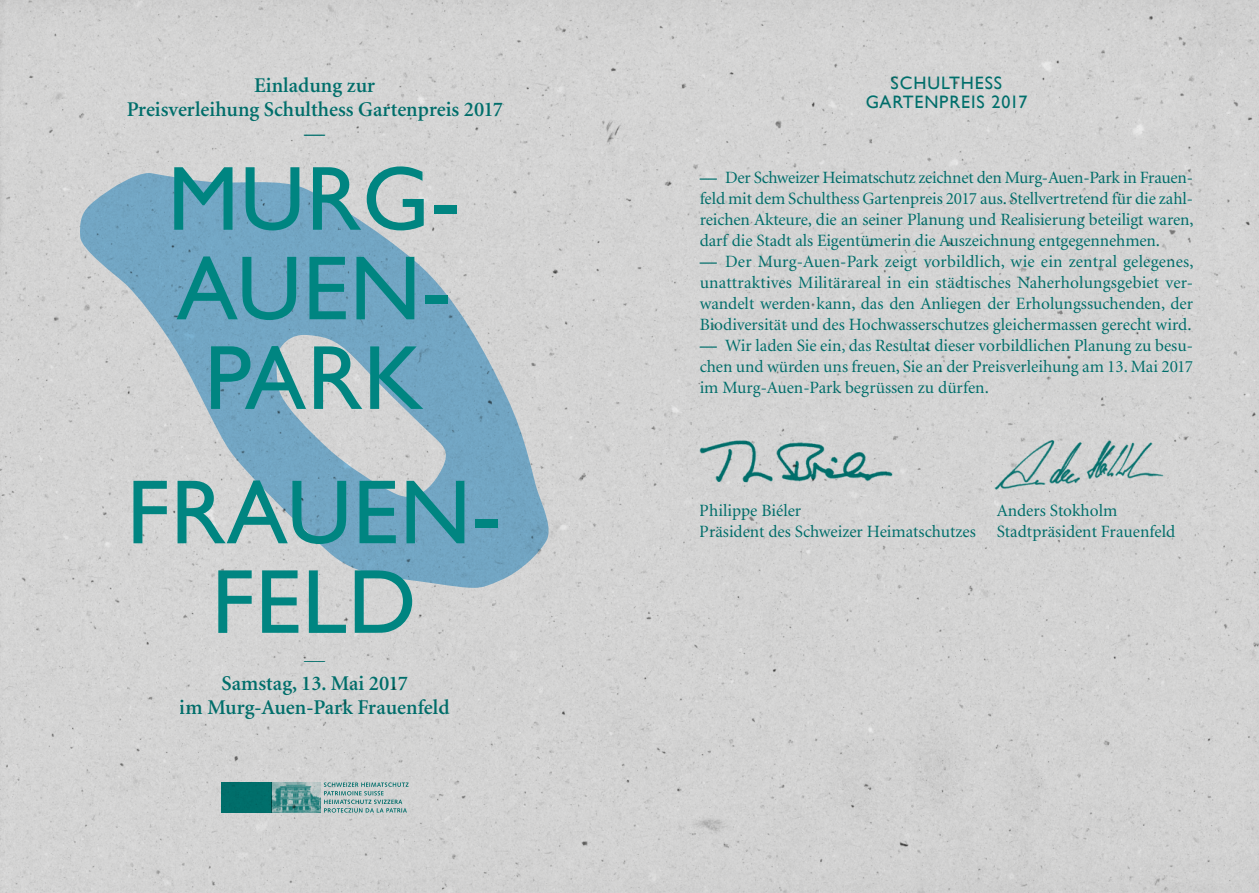
<style>
.page{position:relative;width:1259px;height:893px;background:#d3d3d3}
.page>*{position:absolute;margin:0;border:0;box-sizing:border-box;transform-origin:0 0}
.t1{font:91.65px/89.6px "Gill Sans";letter-spacing:.01em;color:#008581;text-align:center}
.t2{font:600 21px/24px "Minion";color:#008581;text-align:center}
.t3{font:18px/19.5px "Gill Sans";letter-spacing:.05em;color:#008581;text-align:center}
.t4{font:17.25px/21px "Minion";color:#008581;text-align:justify}
.s1{font-weight:700}
</style>
<div class="page">
<svg style="left:324px;top:782px;width:84px;height:31px;background:#a8bebd"></svg>
<img style="left:271px;top:782px;width:49px;height:31px">
<div style="left:221px;top:782px;width:50px;height:31px;background:#006e6a"></div>
<svg style="left:79px;top:173px;width:471px;height:415px;background:#a2bcca"></svg>
<img style="left:689px;top:437px;width:213px;height:52px">
<img style="left:986px;top:422px;width:187px;height:81px">
<p class="t2" style="left:126px;top:74px;width:378px">Einladung zur<br>Preisverleihung Schulthess Gartenpreis 2017 —</p>
<h1 class="t1" style="left:167px;top:153px;width:294px">MURG-<br>AUEN-<br>PARK</h1>
<h1 class="t1" style="left:126px;top:467px;width:376px">FRAUEN-<br>FELD</h1>
<p class="t2" style="left:180px;top:648px;width:271px">—<br>Samstag, 13. Mai 2017<br>im Murg-Auen-Park Frauenfeld</p>
<p class="t3" style="left:865px;top:73px;width:163px">SCHULTHESS<br>GARTENPREIS 2017</p>
<p class="t4" style="left:699px;top:168px;width:495px"><span class="s1">—</span> Der Schweizer Heimatschutz zeichnet den Murg-Auen-Park in Frauen&shy;feld mit dem Schulthess Gartenpreis 2017 aus. Stellvertretend für die zahl&shy;reichen Akteure, die an seiner Planung und Realisierung beteiligt waren, darf die Stadt als Eigentümerin die Auszeichnung entgegennehmen.</p>
<p class="t4" style="left:699px;top:252px;width:495px"><span class="s1">—</span> Der Murg-Auen-Park zeigt vorbildlich, wie ein zentral gelegenes, unattraktives Militärareal in ein städtisches Naherholungsgebiet ver&shy;wandelt werden kann, das den Anliegen der Erholungssuchenden, der Biodiversität und des Hochwasserschutzes gleichermassen gerecht wird.</p>
<p class="t4" style="left:699px;top:336px;width:495px"><span class="s1">—</span> Wir laden Sie ein, das Resultat dieser vorbildlichen Planung zu besu&shy;chen und würden uns freuen, Sie an der Preisverleihung am 13. Mai 2017 im Murg-Auen-Park begrüssen zu dürfen.</p>
<p class="t4" style="left:699px;top:500px;width:103px">Philippe Biéler</p>
<p class="t4" style="left:699px;top:500px;width:477px;text-indent:297px">Anders Stokholm<br>Präsident des Schweizer Heimatschutzes Stadtpräsident Frauenfeld</p>
</div>
